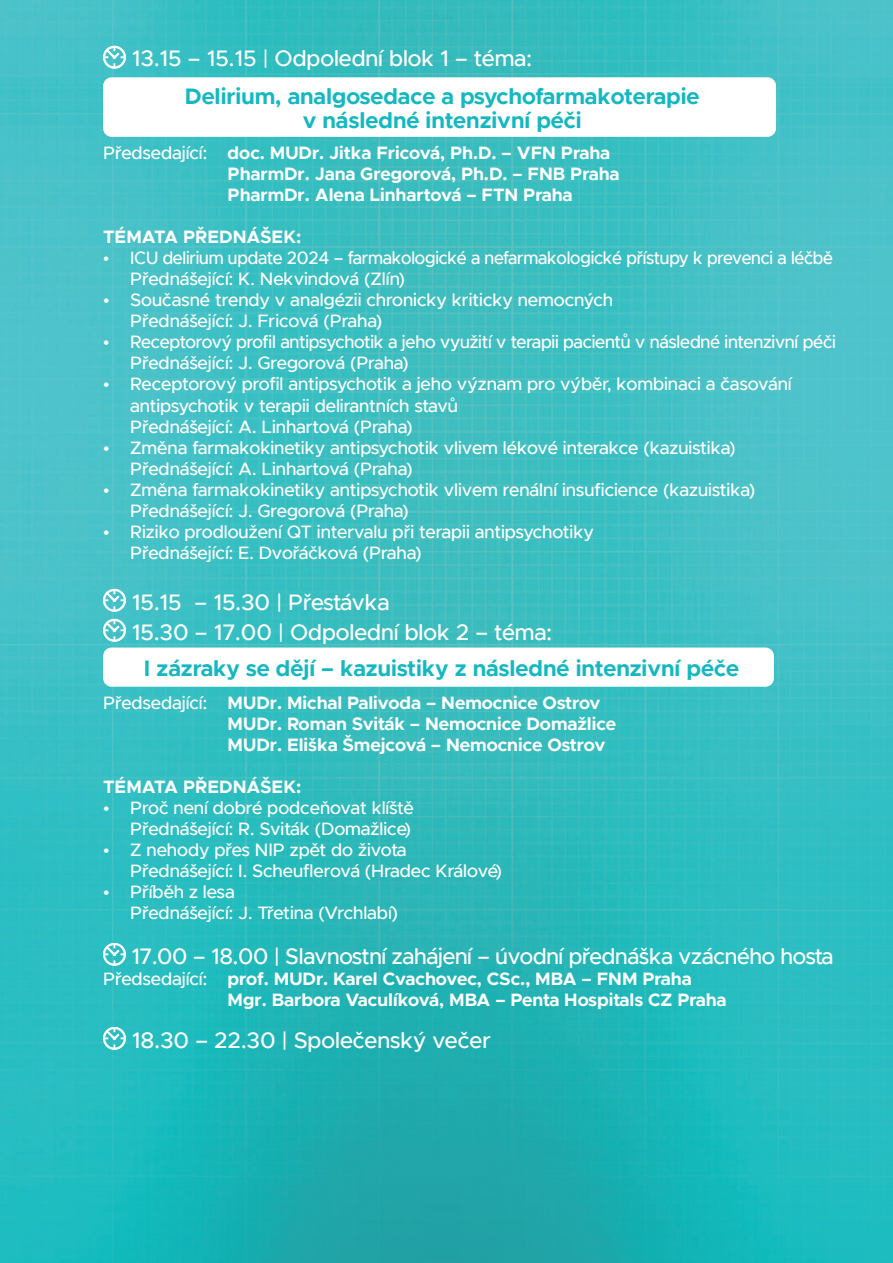
<style>
.page{position:relative;width:893px;height:1263px;background:#fff}
.page>*{position:absolute;margin:0;border:0;box-sizing:border-box;transform-origin:0 0}
.t1{font:500 22.5px/30px "Metropolis";color:#fff}
.t2{font:700 22.5px/24px "Metropolis";color:#15b8c1;text-align:center}
.t3{font:500 18px/21px "Metropolis";color:#fff}
.t4{font:700 18px/21px "Metropolis";color:#fff}
.t5{font:500 18px/21px "Metropolis";color:#fff;scale:.95 1}
.s1{font-weight:500}
</style>
<div class="page">
<img style="left:0;top:0;width:893px;height:1263px">
<svg style="left:103px;top:46px;width:23px;height:23px"></svg>
<div style="left:103px;top:77px;width:673px;height:60px;background:#fff;border-radius:9px"></div>
<svg style="left:103px;top:589px;width:23px;height:23px"></svg>
<svg style="left:103px;top:619px;width:23px;height:23px"></svg>
<div style="left:103px;top:647px;width:671px;height:40px;background:#fff;border-radius:9px"></div>
<svg style="left:103px;top:943px;width:23px;height:23px"></svg>
<svg style="left:103px;top:1027px;width:23px;height:23px"></svg>
<p class="t1" style="left:132px;top:44px;width:401px">13.15 – 15.15 | Odpolední blok 1 – téma:</p>
<p class="t2" style="left:185px;top:84px;width:516px">Delirium, analgosedace a psychofarmakoterapie v následné intenzivní péči</p>
<p class="t4" style="left:228px;top:143px;width:393px;text-indent:-125px"><span class="s1">Předsedající:</span> doc. MUDr. Jitka Fricová, Ph.D. – VFN Praha<br>PharmDr. Jana Gregorová, Ph.D. – FNB Praha<br>PharmDr. Alena Linhartová – FTN Praha</p>
<p class="t4" style="left:103px;top:227px;width:200px">TÉMATA PŘEDNÁŠEK:</p>
<p class="t5" style="left:130px;top:248px;width:741px;text-indent:-27px">• ICU delirium update 2024 – farmakologické a nefarmakologické přístupy k prevenci a léčbě<br>Přednášející: K. Nekvindová (Zlín)</p>
<p class="t3" style="left:130px;top:290px;width:484px;text-indent:-27px">• Současné trendy v analgézii chronicky kriticky nemocných<br>Přednášející: J. Fricová (Praha)</p>
<p class="t3" style="left:130px;top:332px;width:707px;text-indent:-27px">• Receptorový profil antipsychotik a jeho využití v terapii pacientů v následné intenzivní péči<br>Přednášející: J. Gregorová (Praha)</p>
<p class="t3" style="left:130px;top:374px;width:663px;text-indent:-27px">• Receptorový profil antipsychotik a jeho význam pro výběr, kombinaci a časování antipsychotik v terapii delirantních stavů<br>Přednášející: A. Linhartová (Praha)</p>
<p class="t3" style="left:130px;top:437px;width:607px;text-indent:-27px">• Změna farmakokinetiky antipsychotik vlivem lékové interakce (kazuistika)<br>Přednášející: A. Linhartová (Praha)</p>
<p class="t3" style="left:130px;top:479px;width:627px;text-indent:-27px">• Změna farmakokinetiky antipsychotik vlivem renální insuficience (kazuistika)<br>Přednášející: J. Gregorová (Praha)</p>
<p class="t3" style="left:130px;top:521px;width:465px;text-indent:-27px">• Riziko prodloužení QT intervalu při terapii antipsychotiky<br>Přednášející: E. Dvořáčková (Praha)</p>
<p class="t1" style="left:132px;top:587px;width:422px">15.15 – 15.30 | Přestávka<br>15.30 – 17.00 | Odpolední blok 2 – téma:</p>
<p class="t2" style="left:144px;top:656px;width:596px">I zázraky se dějí – kazuistiky z následné intenzivní péče</p>
<p class="t4" style="left:228px;top:692px;width:390px;text-indent:-125px"><span class="s1">Předsedající:</span> MUDr. Michal Palivoda – Nemocnice Ostrov<br>MUDr. Roman Sviták – Nemocnice Domažlice<br>MUDr. Eliška Šmejcová – Nemocnice Ostrov</p>
<p class="t4" style="left:103px;top:776px;width:200px">TÉMATA PŘEDNÁŠEK:</p>
<p class="t3" style="left:103px;top:797px;width:312px;text-align:right">• Proč není dobré podceňovat klíště<br>Přednášející: R. Sviták (Domažlice)</p>
<p class="t3" style="left:130px;top:839px;width:373px;text-indent:-27px">• Z nehody přes NIP zpět do života<br>Přednášející: I. Scheuflerová (Hradec Králové)</p>
<p class="t3" style="left:130px;top:881px;width:269px;text-indent:-27px">• Příběh z lesa<br>Přednášející: J. Třetina (Vrchlabí)</p>
<p class="t1" style="left:131px;top:941px;width:704px">17.00 – 18.00 | Slavnostní zahájení – úvodní přednáška vzácného hosta</p>
<p class="t4" style="left:228px;top:968px;width:500px;text-indent:-125px"><span class="s1">Předsedající:</span> prof. MUDr. Karel Cvachovec, CSc., MBA – FNM Praha<br>Mgr. Barbora Vaculíková, MBA – Penta Hospitals CZ Praha</p>
<p class="t1" style="left:132px;top:1025px;width:360px">18.30 – 22.30 | Společenský večer</p>
</div>
